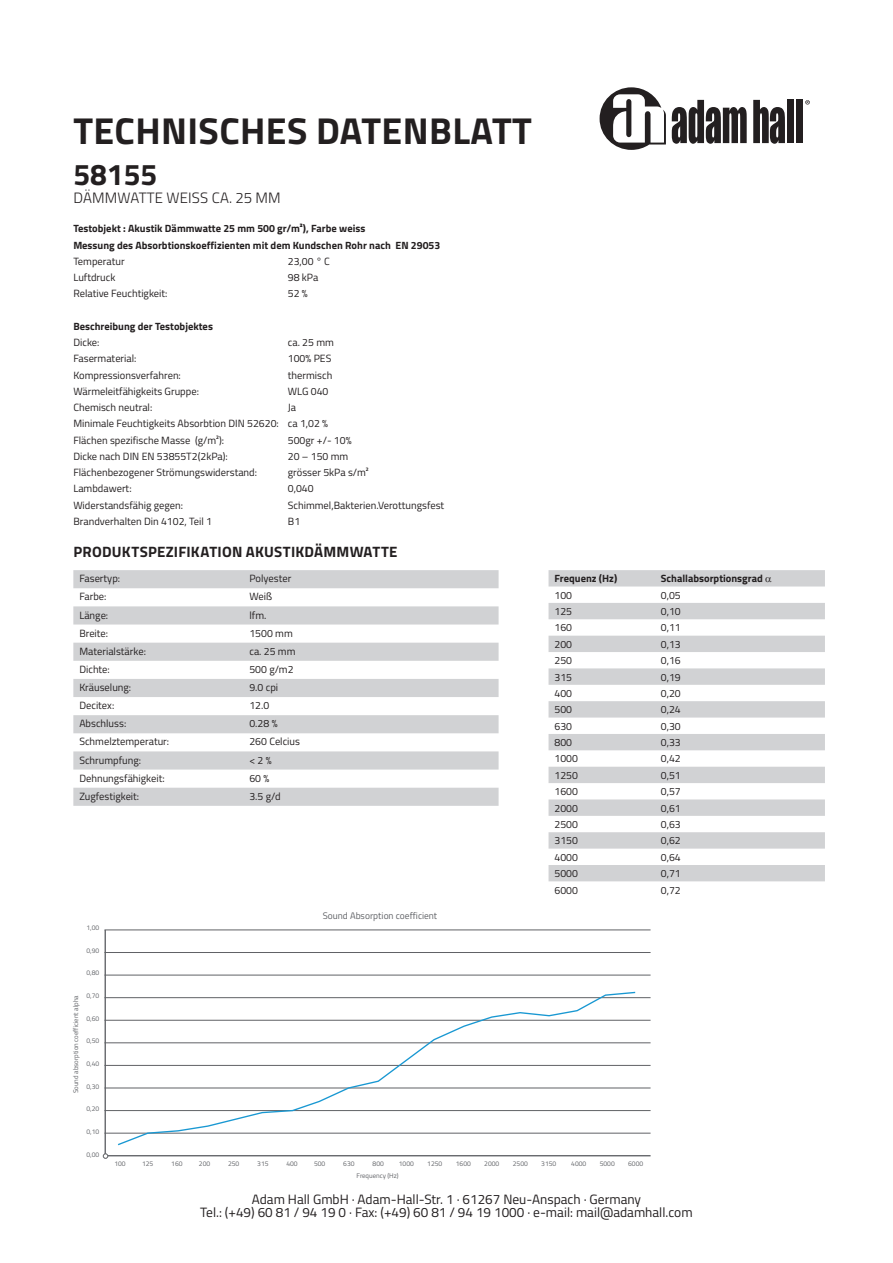
<style>
.page{position:relative;width:893px;height:1263px;background:#fff}
.page>*{position:absolute;margin:0;border:0;box-sizing:border-box;transform-origin:0 0}
.t1{font:700 37.5px "Titillium";letter-spacing:.01em;color:#231f20}
.t2{font:700 30px "Titillium";color:#231f20}
.t3{font:700 15px "Titillium";letter-spacing:.015em;color:#231f20}
.t4{font:300 15px "Titillium";letter-spacing:.01em;color:#231f20}
.t5{font:13.5px/13.5px "Titillium";color:#231f20;text-align:center}
.t6{font:10.5px/16.2px "Titillium";color:#231f20}
.t7{font:700 10.5px/16.2px "Titillium";color:#231f20}
.t8{font:9.45px "Titillium";color:#606266}
.t9{font:6.75px "Titillium";color:#606266}
</style>
<div class="page">
<svg style="left:672px;top:100px;width:75px;height:44px"></svg>
<svg style="left:753px;top:100px;width:32px;height:44px"></svg>
<div style="left:787px;top:100px;width:7px;height:43px;background:#231f20"></div>
<div style="left:796px;top:100px;width:7px;height:43px;background:#231f20"></div>
<svg style="left:805px;top:100px;width:5px;height:5px"></svg>
<svg style="left:600px;top:87px;width:66px;height:63px"></svg>
<svg style="left:549px;top:570px;width:276px;height:311px;fill:#d7d8d9"></svg>
<hr style="left:104px;top:1155px;width:547px;height:1px;background:#606266">
<hr style="left:104px;top:1133px;width:547px;height:1px;background:#606266">
<hr style="left:104px;top:1110px;width:547px;height:1px;background:#606266">
<hr style="left:104px;top:1088px;width:547px;height:1px;background:#606266">
<hr style="left:104px;top:1065px;width:547px;height:1px;background:#606266">
<hr style="left:104px;top:1042px;width:547px;height:1px;background:#606266">
<hr style="left:104px;top:1020px;width:547px;height:1px;background:#606266">
<hr style="left:104px;top:997px;width:547px;height:1px;background:#606266">
<hr style="left:104px;top:975px;width:547px;height:1px;background:#606266">
<hr style="left:104px;top:952px;width:547px;height:1px;background:#606266">
<hr style="left:104px;top:929px;width:547px;height:1px;background:#606266">
<hr style="left:105px;top:930px;width:1px;height:226px;background:#606266">
<svg style="left:116px;top:991px;width:521px;height:155px"></svg>
<svg style="left:103px;top:1153px;width:5px;height:6px"></svg>
<svg style="left:73px;top:570px;width:426px;height:236px;fill:#d1d2d4"></svg>
<svg style="left:766px;top:577px;width:5px;height:5px"></svg>
<h1 class="t1" style="left:74px;top:102px;width:460px">TECHNISCHES DATENBLATT</h1>
<h2 class="t2" style="left:73px;top:152px;width:85px">58155</h2>
<h3 class="t4" style="left:73px;top:187px;width:209px">DÄMMWATTE WEISS CA. 25 MM</h3>
<p class="t7" style="left:73px;top:220px;width:368px">Testobjekt : Akustik Dämmwatte 25 mm 500 gr/m²), Farbe weiss<br>Messung des Absorbtionskoeffizienten mit dem Kundschen Rohr nach EN 29053</p>
<p class="t6" style="left:73px;top:253px;width:53px">Temperatur</p>
<p class="t6" style="left:288px;top:253px;width:44px">23,00 ° C</p>
<p class="t6" style="left:73px;top:269px;width:44px">Luftdruck</p>
<p class="t6" style="left:288px;top:269px;width:32px">98 kPa</p>
<p class="t6" style="left:73px;top:285px;width:96px">Relative Feuchtigkeit:</p>
<p class="t6" style="left:288px;top:285px;width:21px">52 %</p>
<p class="t7" style="left:73px;top:317px;width:141px">Beschreibung der Testobjektes</p>
<p class="t6" style="left:73px;top:334px;width:28px">Dicke:</p>
<p class="t6" style="left:288px;top:334px;width:48px">ca. 25 mm</p>
<p class="t6" style="left:73px;top:350px;width:65px">Fasermaterial:</p>
<p class="t6" style="left:288px;top:350px;width:45px">100% PES</p>
<p class="t6" style="left:73px;top:366px;width:109px">Kompressionsverfahren:</p>
<p class="t6" style="left:288px;top:366px;width:46px">thermisch</p>
<p class="t6" style="left:73px;top:383px;width:127px">Wärmeleitfähigkeits Gruppe:</p>
<p class="t6" style="left:288px;top:383px;width:42px">WLG 040</p>
<p class="t6" style="left:73px;top:399px;width:80px">Chemisch neutral:</p>
<p class="t6" style="left:73px;top:399px;width:256px;text-indent:215px">Ja<br>Minimale Feuchtigkeits Absorbtion DIN 52620: ca 1,02 %<br>Flächen spezifische Masse (g/m²):</p>
<p class="t6" style="left:288px;top:431px;width:65px">500gr +/- 10%</p>
<p class="t6" style="left:73px;top:448px;width:156px">Dicke nach DIN EN 53855T2(2kPa):</p>
<p class="t6" style="left:288px;top:448px;width:62px">20 – 150 mm</p>
<p class="t6" style="left:73px;top:464px;width:185px">Flächenbezogener Strömungswiderstand:</p>
<p class="t6" style="left:288px;top:464px;width:82px">grösser 5kPa s/m²</p>
<p class="t6" style="left:73px;top:480px;width:60px">Lambdawert:</p>
<p class="t6" style="left:288px;top:480px;width:27px">0,040</p>
<p class="t6" style="left:73px;top:496px;width:111px">Widerstandsfähig gegen:</p>
<p class="t6" style="left:288px;top:496px;width:158px">Schimmel,Bakterien.Verottungsfest</p>
<p class="t6" style="left:73px;top:513px;width:140px">Brandverhalten Din 4102, Teil 1</p>
<p class="t6" style="left:288px;top:513px;width:14px">B1</p>
<h3 class="t3" style="left:73px;top:541px;width:326px">PRODUKTSPEZIFIKATION AKUSTIKDÄMMWATTE</h3>
<p class="t6" style="left:79px;top:570px;width:42px">Fasertyp:</p>
<p class="t6" style="left:249px;top:570px;width:43px">Polyester</p>
<p class="t6" style="left:79px;top:588px;width:29px">Farbe:</p>
<p class="t6" style="left:249px;top:588px;width:24px">Weiß</p>
<p class="t6" style="left:79px;top:606px;width:30px">Länge:</p>
<p class="t6" style="left:249px;top:606px;width:18px">lfm.</p>
<p class="t6" style="left:79px;top:624px;width:30px">Breite:</p>
<p class="t6" style="left:249px;top:624px;width:45px">1500 mm</p>
<p class="t6" style="left:79px;top:642px;width:68px">Materialstärke:</p>
<p class="t6" style="left:249px;top:642px;width:48px">ca. 25 mm</p>
<p class="t6" style="left:79px;top:661px;width:32px">Dichte:</p>
<p class="t6" style="left:249px;top:661px;width:46px">500 g/m2</p>
<p class="t6" style="left:79px;top:679px;width:53px">Kräuselung:</p>
<p class="t6" style="left:249px;top:679px;width:30px">9.0 cpi</p>
<p class="t6" style="left:79px;top:697px;width:36px">Decitex:</p>
<p class="t6" style="left:249px;top:697px;width:21px">12.0</p>
<p class="t6" style="left:79px;top:715px;width:48px">Abschluss:</p>
<p class="t6" style="left:249px;top:715px;width:30px">0.28 %</p>
<p class="t6" style="left:79px;top:733px;width:91px">Schmelztemperatur:</p>
<p class="t6" style="left:249px;top:733px;width:52px">260 Celcius</p>
<p class="t6" style="left:79px;top:751px;width:63px">Schrumpfung:</p>
<p class="t6" style="left:249px;top:751px;width:24px">&lt; 2 %</p>
<p class="t6" style="left:79px;top:769px;width:87px">Dehnungsfähigkeit:</p>
<p class="t6" style="left:249px;top:769px;width:21px">60 %</p>
<p class="t6" style="left:79px;top:787px;width:61px">Zugfestigkeit:</p>
<p class="t6" style="left:249px;top:787px;width:33px">3.5 g/d</p>
<p class="t9" style="left:86px;top:923px;width:14px">1,00</p>
<p class="t9" style="left:86px;top:945px;width:14px">0,90</p>
<p class="t9" style="left:86px;top:968px;width:14px">0,80</p>
<p class="t9" style="left:86px;top:991px;width:14px">0,70</p>
<p class="t9" style="left:86px;top:1013px;width:14px">0,60</p>
<p class="t9" style="left:86px;top:1036px;width:14px">0,50</p>
<p class="t9" style="left:86px;top:1059px;width:14px">0,40</p>
<p class="t9" style="left:86px;top:1081px;width:14px">0,30</p>
<p class="t9" style="left:86px;top:1104px;width:14px">0,20</p>
<p class="t9" style="left:86px;top:1127px;width:14px">0,10</p>
<p class="t9" style="left:86px;top:1149px;width:14px">0,00</p>
<p class="t9" style="left:71px;top:1093px;width:100px;rotate:-90deg">Sound absorption coefficient alpha</p>
<p class="t8" style="left:323px;top:909px;width:116px">Sound Absorption coefficient</p>
<p class="t7" style="left:555px;top:570px;width:64px">Frequenz (Hz)</p>
<p class="t7" style="left:661px;top:570px;width:103px">Schallabsorptionsgrad</p>
<p class="t6" style="left:555px;top:586px;width:19px">100</p>
<p class="t6" style="left:661px;top:586px;width:21px">0,05</p>
<p class="t6" style="left:555px;top:603px;width:19px">125</p>
<p class="t6" style="left:661px;top:603px;width:21px">0,10</p>
<p class="t6" style="left:555px;top:619px;width:19px">160</p>
<p class="t6" style="left:661px;top:619px;width:21px">0,11</p>
<p class="t6" style="left:555px;top:635px;width:19px">200</p>
<p class="t6" style="left:661px;top:635px;width:21px">0,13</p>
<p class="t6" style="left:555px;top:652px;width:19px">250</p>
<p class="t6" style="left:661px;top:652px;width:21px">0,16</p>
<p class="t6" style="left:555px;top:668px;width:19px">315</p>
<p class="t6" style="left:661px;top:668px;width:21px">0,19</p>
<p class="t6" style="left:555px;top:685px;width:19px">400</p>
<p class="t6" style="left:661px;top:685px;width:21px">0,20</p>
<p class="t6" style="left:555px;top:701px;width:19px">500</p>
<p class="t6" style="left:661px;top:701px;width:21px">0,24</p>
<p class="t6" style="left:555px;top:717px;width:19px">630</p>
<p class="t6" style="left:661px;top:717px;width:21px">0,30</p>
<p class="t6" style="left:555px;top:734px;width:19px">800</p>
<p class="t6" style="left:661px;top:734px;width:21px">0,33</p>
<p class="t6" style="left:555px;top:750px;width:25px">1000</p>
<p class="t6" style="left:661px;top:750px;width:21px">0,42</p>
<p class="t6" style="left:555px;top:766px;width:25px">1250</p>
<p class="t6" style="left:661px;top:766px;width:21px">0,51</p>
<p class="t6" style="left:555px;top:783px;width:25px">1600</p>
<p class="t6" style="left:661px;top:783px;width:21px">0,57</p>
<p class="t6" style="left:555px;top:799px;width:25px">2000</p>
<p class="t6" style="left:661px;top:799px;width:21px">0,61</p>
<p class="t6" style="left:555px;top:816px;width:25px">2500</p>
<p class="t6" style="left:661px;top:816px;width:21px">0,63</p>
<p class="t6" style="left:555px;top:832px;width:25px">3150</p>
<p class="t6" style="left:661px;top:832px;width:21px">0,62</p>
<p class="t6" style="left:555px;top:848px;width:25px">4000</p>
<p class="t6" style="left:661px;top:848px;width:21px">0,64</p>
<p class="t6" style="left:555px;top:865px;width:25px">5000</p>
<p class="t6" style="left:661px;top:865px;width:21px">0,71</p>
<p class="t6" style="left:555px;top:881px;width:25px">6000</p>
<p class="t6" style="left:661px;top:881px;width:21px">0,72</p>
<p class="t9" style="left:114px;top:1158px;width:13px">100</p>
<p class="t9" style="left:142px;top:1158px;width:13px">125</p>
<p class="t9" style="left:171px;top:1158px;width:13px">160</p>
<p class="t9" style="left:199px;top:1158px;width:13px">200</p>
<p class="t9" style="left:228px;top:1158px;width:13px">250</p>
<p class="t9" style="left:257px;top:1158px;width:13px">315</p>
<p class="t9" style="left:286px;top:1158px;width:13px">400</p>
<p class="t9" style="left:314px;top:1158px;width:13px">500</p>
<p class="t9" style="left:343px;top:1158px;width:13px">630</p>
<p class="t9" style="left:373px;top:1158px;width:13px">800</p>
<p class="t9" style="left:399px;top:1158px;width:17px">1000</p>
<p class="t9" style="left:427px;top:1158px;width:17px">1250</p>
<p class="t9" style="left:456px;top:1158px;width:17px">1600</p>
<p class="t9" style="left:484px;top:1158px;width:17px">2000</p>
<p class="t9" style="left:513px;top:1158px;width:17px">2500</p>
<p class="t9" style="left:541px;top:1158px;width:17px">3150</p>
<p class="t9" style="left:571px;top:1158px;width:17px">4000</p>
<p class="t9" style="left:600px;top:1158px;width:17px">5000</p>
<p class="t9" style="left:628px;top:1158px;width:17px">6000</p>
<p class="t9" style="left:356px;top:1171px;width:44px">Frequency (Hz)</p>
<p class="t5" style="left:200px;top:1192px;width:494px">Adam Hall GmbH ∙ Adam-Hall-Str. 1 ∙ 61267 Neu-Anspach ∙ Germany<br>Tel.: (+49) 60 81 / 94 19 0 ∙ Fax: (+49) 60 81 / 94 19 1000 ∙ e-mail: mail@adamhall.com</p>
</div>
